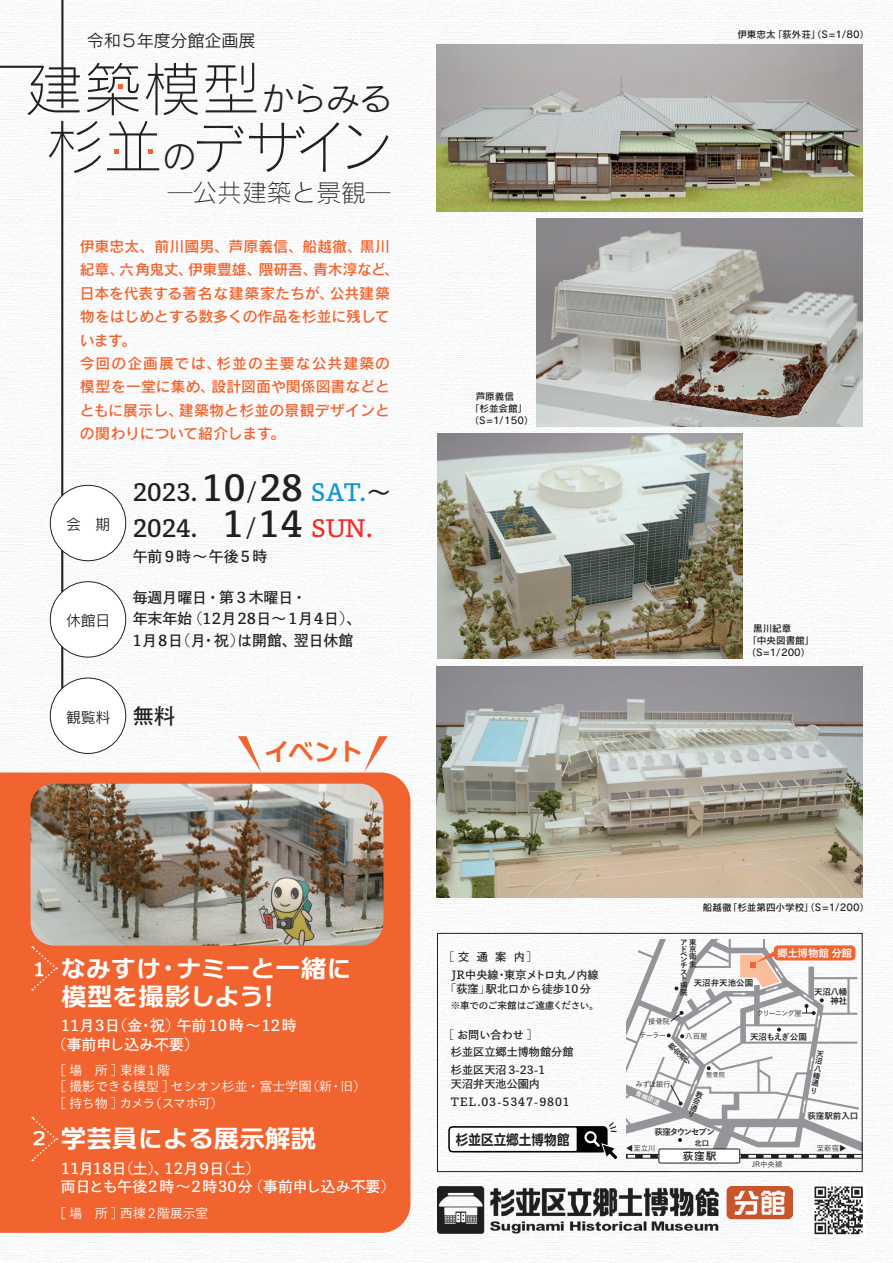
<style>
.page{position:relative;width:893px;height:1263px;background:#fff}
.page>*{position:absolute;margin:0;border:0;box-sizing:border-box;transform-origin:0 0}
.t1{font:33px "Rodin CID M";color:#231f20}
.t2{font:25.5px/27.6px "C4 Universal Line DSP E";letter-spacing:-.02em;color:#fff}
.t3{font:25.5px "C4 Universal Line DSP E";color:#fff}
.t4{font:25.5px "C4 Universal Line DSP E";color:#f2642f}
.t5{font:24.75px "Rodin CID L";color:#231f20}
.t6{font:23.4px/36.5px "Toppan Bunkyu Gothic Pr 6 N DB";color:#231f20}
.t7{font:21.3px "Toppan Bunkyu Gothic Pr 6 N DB";color:#231f20}
.t8{font:17.1px "Rodin CID M";letter-spacing:-.01em;color:#231f20}
.t9{font:14.85px/23.4px "Rodin CID DB";color:#f2642f}
.t10{font:14.85px/18.3px "Toppan Bunkyu Gothic Pr 6 N DB";color:#fff}
.t11{font:14.85px/21.3px "Toppan Bunkyu Gothic Pr 6 N DB";color:#231f20}
.t12{font:14.85px "Rodin CID M";letter-spacing:-.01em;color:#231f20}
.t13{font:14.85px "Toppan Bunkyu Gothic Pr 6 N DB";letter-spacing:.15em;color:#231f20}
.t14{font:13.95px "UD Shin Go C Oniz Pr 6 De B";letter-spacing:.005em;color:#231f20}
.t15{font:12.75px/16.2px "Toppan Bunkyu Gothic Pr 6 N";color:#fff}
.t16{font:11.1px/17.9px "Toppan Bunkyu Gothic Pr 6 N DB";color:#231f20}
.t17{font:11.1px/17.9px "Toppan Bunkyu Gothic Pr 6 N DB";letter-spacing:.08em;color:#231f20}
.t18{font:700 10.65px "Yu Go";letter-spacing:-.035em;color:#fff}
.t19{font:700 10.65px "Yu Go";color:#231f20}
.t20{font:9.6px/11.9px "Rodin CID DB";color:#231f20}
.t21{font:9.6px "Toppan Bunkyu Gothic Pr 6 N DB";letter-spacing:-.04em;color:#231f20}
.t22{font:700 8.55px/8.7px "Yu Go";letter-spacing:-.01em;color:#231f20;text-align:right}
.t23{font:700 8.55px "Yu Go";letter-spacing:-.145em;color:#231f20}
.t24{font:700 8.55px "Yu Go";letter-spacing:-.04em;color:#231f20}
.t25{font:700 7.5px/7.1px "Yu Go";color:#231f20;text-align:justify}
.t26{font:500 7.5px "Yu Go";letter-spacing:-.02em;color:#231f20}
.t27{font:500 7.5px "Yu Go";letter-spacing:-.17em;color:#231f20}
.t28{font:700 6.6px "Yu Go";color:#fff}
.t29{font:500 6.45px "Yu Go";color:#231f20}
.s1{font-size:35.1px}
.s2{color:#1197d6}
.s3{color:#ee2d28}
.s4{font-size:17.85px}
.s5{font-family:"Toppan Bunkyu Gothic Pr 6 N DB"}
</style>
<div class="page">
<img style="left:0;top:0;width:630px;height:789px">
<img style="left:630px;top:0;width:263px;height:1263px">
<img style="left:0;top:1233px;width:52px;height:30px">
<img style="left:410px;top:789px;width:221px;height:369px">
<img style="left:368px;top:1158px;width:263px;height:105px">
<div style="left:0;top:772px;width:410px;height:461px;background:#f2642f"></div>
<img style="left:31px;top:784px;width:352px;height:161px">
<svg style="left:0;top:0;width:80px;height:115px"></svg>
<svg style="left:146px;top:63px;width:52px;height:52px"></svg>
<svg style="left:206px;top:63px;width:50px;height:49px"></svg>
<svg style="left:49px;top:121px;width:52px;height:611px"></svg>
<svg style="left:87px;top:63px;width:52px;height:52px"></svg>
<svg style="left:107px;top:121px;width:52px;height:49px"></svg>
<svg style="left:197px;top:122px;width:142px;height:50px"></svg>
<svg style="left:347px;top:125px;width:41px;height:44px"></svg>
<div style="left:50px;top:485px;width:76px;height:76px;background:#fff;border-radius:50%"></div>
<div style="left:50px;top:485px;width:76px;height:76px;border:1px solid #231f20;border-radius:50%"></div>
<div style="left:50px;top:582px;width:76px;height:75px;background:#fff;border-radius:50%"></div>
<div style="left:50px;top:581px;width:76px;height:76px;border:1px solid #231f20;border-radius:50%"></div>
<div style="left:50px;top:678px;width:76px;height:75px;background:#fff;border-radius:50%"></div>
<div style="left:50px;top:678px;width:76px;height:76px;border:1px solid #231f20;border-radius:50%"></div>
<img style="left:437px;top:44px;width:425px;height:168px">
<img style="left:437px;top:433px;width:306px;height:225px">
<img style="left:537px;top:219px;width:325px;height:207px">
<img style="left:437px;top:666px;width:425px;height:231px">
<img style="left:812px;top:1184px;width:53px;height:52px">
<svg style="left:626px;top:939px;width:237px;height:232px"></svg>
<div style="left:659px;top:1149px;width:81px;height:14px;background:#fff"></div>
<div style="left:659px;top:1149px;width:81px;height:14px;border:1px solid #231f20"></div>
<svg style="left:31px;top:946px;width:26px;height:44px"></svg>
<svg style="left:31px;top:1116px;width:26px;height:45px"></svg>
<svg style="left:364px;top:736px;width:24px;height:36px"></svg>
<svg style="left:238px;top:736px;width:23px;height:36px"></svg>
<div style="left:437px;top:933px;width:425px;height:239px;border:1px solid #231f20"></div>
<img style="left:437px;top:1187px;width:355px;height:46px">
<svg style="left:448px;top:1121px;width:170px;height:38px"></svg>
<p class="t8" style="left:87px;top:30px;width:170px">令和５年度分館企画展</p>
<h1 class="t1" style="left:163px;top:136px;width:35px">の</h1>
<h1 class="t1" style="left:261px;top:78px;width:133px">からみる</h1>
<h3 class="t5" style="left:168px;top:177px;width:224px">―公共建築と景観―</h3>
<p class="t9" style="left:80px;top:234px;width:320px">伊東忠太、前川國男、芦原義信、船越徹、黒川紀章、六角鬼丈、伊東豊雄、隈研吾、青木淳など、日本を代表する著名な建築家たちが、公共建築物をはじめとする数多くの作品を杉並に残しています。<br>今回の企画展では、杉並の主要な公共建築の模型を一堂に集め、設計図面や関係図書などとともに展示し、建築物と杉並の景観デザインとの関わりについて紹介します。</p>
<p class="t12" style="left:66px;top:515px;width:46px">会　期</p>
<p class="t12" style="left:66px;top:611px;width:46px">休館日</p>
<p class="t12" style="left:66px;top:708px;width:46px">観覧料</p>
<h3 class="t6" style="left:133px;top:474px;width:259px">2023. <span class="s1">10</span>/<span class="s1">28</span> <span class="s2">SAT.</span>～<br>2024. <span class="s1">1</span>/<span class="s1">14</span> <span class="s3">SUN.</span></h3>
<p class="t13" style="left:133px;top:548px;width:136px">午前9時～午後5時</p>
<p class="t11" style="left:133px;top:587px;width:230px">毎週月曜日・第３木曜日・<br>年末年始（12月28日～1月4日）、<br>1月8日(月・祝)は開館、翌日休館</p>
<h3 class="t7" style="left:133px;top:704px;width:65px">無料　</h3>
<h2 class="t4" style="left:265px;top:737px;width:100px">イベント</h2>
<h2 class="t2" style="left:61px;top:956px;width:292px;text-indent:-29px"><span class="s4">1</span> なみすけ・ナミーと一緒に模型を撮影しよう！</h2>
<p class="t10" style="left:52px;top:1017px;width:246px;text-indent:9px">11月3日（金・祝）午前10時～12時（事前申し込み不要）</p>
<p class="t15" style="left:61px;top:1063px;width:307px"><span class="s5">[</span>場　所] 東棟1階<br>[ 撮影できる模型 ] セシオン杉並・富士学園（新・旧）[ 持ち物 ] カメラ（スマホ可）</p>
<h2 class="t3" style="left:33px;top:1125px;width:285px"><span class="s4">2</span> 学芸員による展示解説</h2>
<p class="t10" style="left:61px;top:1159px;width:336px">11月18日（土）、12月9日（土）　<br>両日とも午後2時～2時30分（事前申し込み不要）</p>
<p class="t15" style="left:61px;top:1205px;width:149px"><span class="s5">[</span> 場　所 ] 西棟2階展示室</p>
<p class="t20" style="left:737px;top:29px;width:134px">伊東忠太「荻外荘」（S=1/80）</p>
<p class="t20" style="left:470px;top:390px;width:66px;text-indent:6px">芦原義信<br>「杉並会館」（S=1/150）</p>
<p class="t20" style="left:746px;top:622px;width:69px;text-indent:7px">黒川紀章<br>「中央図書館」（S=1/200）</p>
<p class="t16" style="left:449px;top:948px;width:151px">[交通案内]<br>JR中央線・東京メトロ丸ノ内線</p>
<p class="t16" style="left:445px;top:980px;width:147px">「荻窪」駅北口から徒歩10分</p>
<p class="t21" style="left:451px;top:1000px;width:149px">※車でのご来館はご遠慮ください。</p>
<p class="t16" style="left:449px;top:1026px;width:126px">[ お問い合わせ ]<br>杉並区立郷土博物館分館杉並区天沼3-23-1</p>
<p class="t17" style="left:451px;top:1075px;width:121px">天沼弁天池公園内　<br>TEL.03-5347-9801</p>
<p class="t14" style="left:456px;top:1128px;width:115px">杉並区立郷土博物館</p>
<p class="t20" style="left:703px;top:901px;width:168px">船越徹「杉並第四小学校」（S=1/200）</p>
<p class="t25" style="left:680px;top:939px;width:18px;text-align:right">ア東ド京衛<br>生</p>
<p class="t25" style="left:680px;top:951px;width:9px">ベ</p>
<p class="t25" style="left:680px;top:956px;width:9px;line-height:6.6px;text-align:left">ンチスト病院</p>
<p class="t22" style="left:694px;top:978px;width:61px">天沼弁天池公園</p>
<p class="t18" style="left:777px;top:947px;width:76px">郷土博物館 分館</p>
<p class="t22" style="left:814px;top:988px;width:35px">天沼八幡神社</p>
<p class="t26" style="left:648px;top:1015px;width:24px">接骨院</p>
<p class="t27" style="left:756px;top:1006px;width:47px">クリーニング屋</p>
<p class="t26" style="left:685px;top:1029px;width:24px">八百屋</p>
<p class="t24" style="left:750px;top:1032px;width:58px">天沼もえぎ公園</p>
<p class="t26" style="left:639px;top:1029px;width:29px">テーラー</p>
<p class="t25" style="left:667px;top:1047px;width:5px;rotate:-45deg">教会通り</p>
<p class="t25" style="left:817px;top:1050px;width:5px;rotate:10deg">天沼八幡通り</p>
<p class="t29" style="left:706px;top:1068px;width:21px">整骨院</p>
<p class="t26" style="left:636px;top:1077px;width:37px">みずほ銀行</p>
<p class="t25" style="left:697px;top:1090px;width:5px;rotate:22deg">教会通り</p>
<p class="t28" style="left:637px;top:1089px;width:28px;rotate:22deg">青梅街道</p>
<p class="t26" style="left:626px;top:1141px;width:31px">◀至立川</p>
<p class="t22" style="left:807px;top:1111px;width:53px">荻窪駅前入口</p>
<p class="t23" style="left:655px;top:1127px;width:62px">荻窪タウンセブン</p>
<p class="t25" style="left:694px;top:1140px;width:16px">北口</p>
<p class="t26" style="left:817px;top:1141px;width:31px">至新宿▶</p>
<p class="t19" style="left:683px;top:1150px;width:35px">荻窪駅</p>
<p class="t26" style="left:752px;top:1157px;width:32px">JR中央線</p>
</div>
